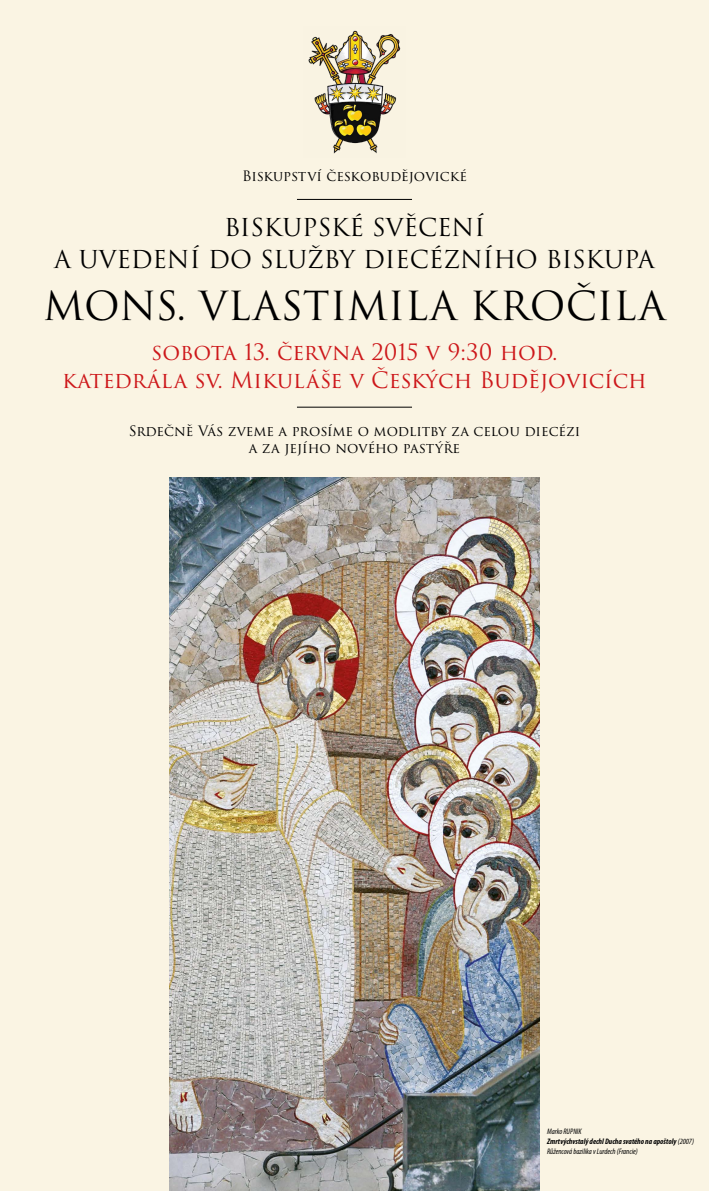
<style>
.page{position:relative;width:709px;height:1191px;background:#faf4e3}
.page>*{position:absolute;margin:0;border:0;box-sizing:border-box;transform-origin:0 0}
.t1{font:39px "Trajan Pro 3";color:#000}
.t2{font:24px/32px "Trajan Pro 3";color:#000;text-align:center}
.t3{font:22px/28px "Trajan Pro 3";color:#cd171a;text-align:center}
.t4{font:14px/16.8px "Trajan Pro 3";letter-spacing:-.005em;color:#000;text-align:center}
.t5{font:italic condensed 8px/10px "Myriad Pro";color:#000}
.s1{font-weight:700}
</style>
<div class="page">
<img style="left:169px;top:477px;width:370px;height:714px">
<img style="left:308px;top:30px;width:93px;height:124px">
<hr style="left:297px;top:199px;width:115px;height:1px;background:#000">
<hr style="left:297px;top:407px;width:115px;height:1px;background:#000">
<p class="t4" style="left:242px;top:168px;width:226px">Biskupství českobudějovické</p>
<h2 class="t2" style="left:54px;top:212px;width:602px">BISKUPSKÉ SVĚCENÍ<br>A UVEDENÍ DO SLUŽBY DIECÉZNÍHO BISKUPA</h2>
<h1 class="t1" style="left:43px;top:279px;width:624px">MONS. VLASTIMILA KROČILA</h1>
<h3 class="t3" style="left:62px;top:339px;width:586px">sobota 13. června 2015 v 9:30 hod.<br>katedrála sv. Mikuláše v Českých Budějovicích</h3>
<p class="t4" style="left:129px;top:423px;width:453px">Srdečně Vás zveme a prosíme o modlitby za celou diecézi a za jejího nového pastýře</p>
<p class="t5" style="left:547px;top:1126px;width:148px">Marko RUPNIK<br><span class="s1">Zmrtvýchvstalý dechl Ducha svatého na apoštoly</span> (2007)<br>Růžencová bazilika v Lurdech (Francie)</p>
</div>
